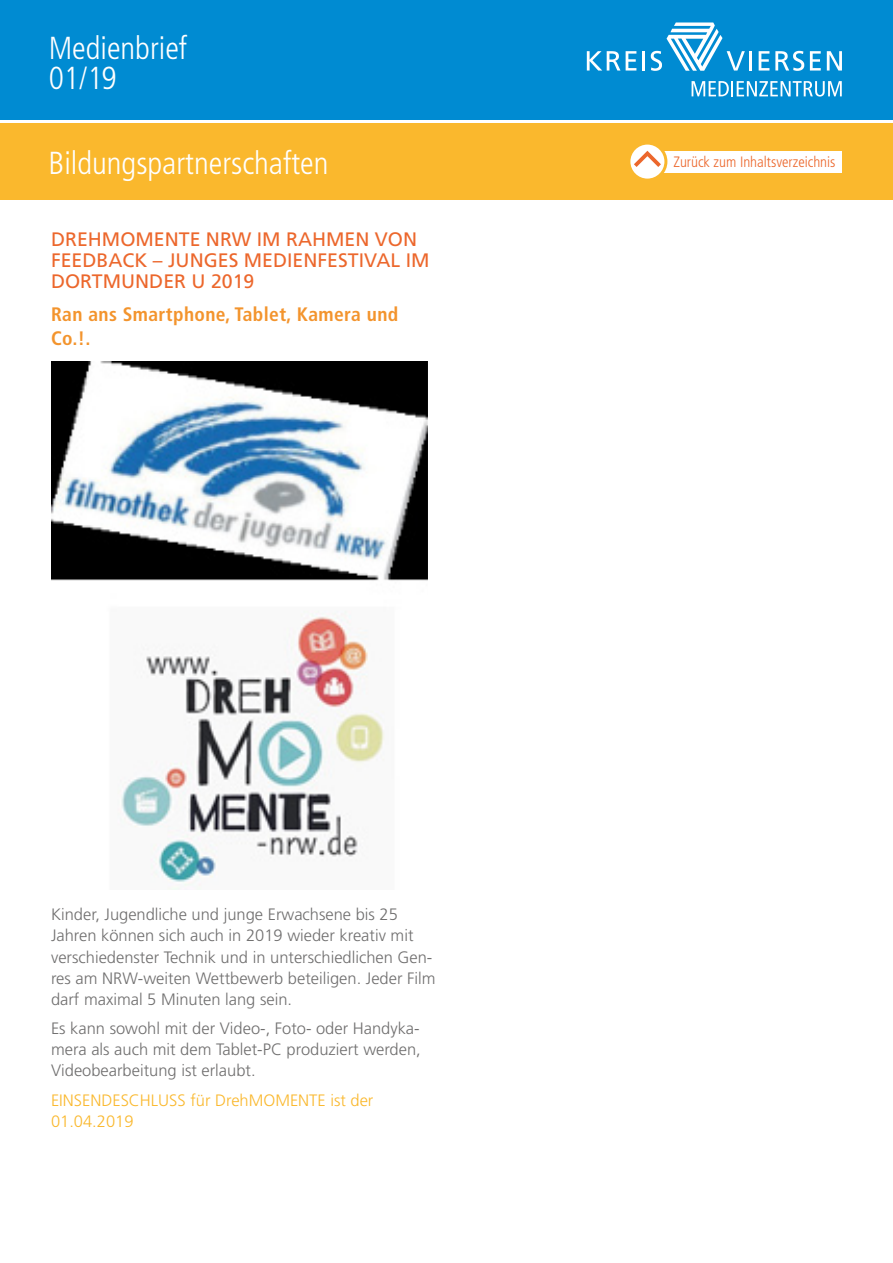
<style>
.page{position:relative;width:893px;height:1263px;background:#fff}
.page>*{position:absolute;margin:0;border:0;box-sizing:border-box;transform-origin:0 0}
.t1{font:300 condensed 31.8px/30px "Frutiger LT Std";color:#fff}
.t2{font:19.5px/21px "Frutiger LT Std";color:#ec672c}
.t3{font:700 condensed 19.5px/24px "Frutiger LT Std";letter-spacing:.02em;color:#f3942d}
.t4{font:300 16.5px/21px "Frutiger LT Std";color:#706f6f}
.t5{font:300 16.5px/21px "Frutiger LT Std";color:#fab82d}
.t6{font:300 condensed 15px "Frutiger LT Std";color:#ec672c}
</style>
<div class="page">
<div style="left:0;top:123px;width:893px;height:77px;background:#fab82d"></div>
<div style="left:0;top:0;width:893px;height:119px;background:#008bd2"></div>
<div style="left:659px;top:151px;width:183px;height:21px;background:#fff"></div>
<svg style="left:629px;top:143px;width:37px;height:37px"></svg>
<div style="left:627px;top:142px;width:40px;height:40px;border:3px solid #fab82d;border-radius:50%"></div>
<svg style="left:634px;top:151px;width:27px;height:16px"></svg>
<svg style="left:587px;top:51px;width:33px;height:20px"></svg>
<svg style="left:626px;top:51px;width:10px;height:20px"></svg>
<hr style="left:643px;top:51px;width:2px;height:20px;background:#fff">
<svg style="left:651px;top:22px;width:94px;height:49px"></svg>
<hr style="left:749px;top:51px;width:3px;height:20px;background:#fff">
<svg style="left:759px;top:51px;width:10px;height:20px"></svg>
<svg style="left:775px;top:51px;width:29px;height:20px"></svg>
<svg style="left:810px;top:51px;width:11px;height:20px"></svg>
<svg style="left:827px;top:51px;width:15px;height:20px"></svg>
<svg style="left:692px;top:81px;width:150px;height:16px"></svg>
<img style="left:51px;top:362px;width:376px;height:527px">
<h1 class="t1" style="left:49px;top:33px;width:140px">Medienbrief<br>01/19</h1>
<h1 class="t1" style="left:49px;top:148px;width:281px">Bildungspartnerschaften</h1>
<p class="t2" style="left:51px;top:229px;width:380px">DREHMOMENTE NRW IM RAHMEN VON<br>FEEDBACK – JUNGES MEDIENFESTIVAL IM<br>DORTMUNDER U 2019</p>
<p class="t3" style="left:51px;top:302px;width:349px">Ran ans Smartphone, Tablet, Kamera und<br>Co.!.</p>
<p class="t4" style="left:51px;top:904px;width:386px">Kinder, Jugendliche und junge Erwachsene bis 25<br>Jahren können sich auch in 2019 wieder kreativ mit verschiedenster Technik und in unterschiedlichen Gen&shy;res am NRW-weiten Wettbewerb beteiligen. Jeder Film darf maximal 5 Minuten lang sein.</p>
<p class="t4" style="left:51px;top:1018px;width:371px;text-align:justify">Es kann sowohl mit der Video-, Foto- oder Handyka&shy;mera als auch mit dem Tablet-PC produziert werden, Videobearbeitung ist erlaubt.</p>
<p class="t5" style="left:51px;top:1089px;width:324px">EINSENDESCHLUSS für DrehMOMENTE ist der<br>01.04.2019</p>
<p class="t6" style="left:673px;top:154px;width:164px">Zurück zum Inhaltsverzeichnis</p>
</div>
